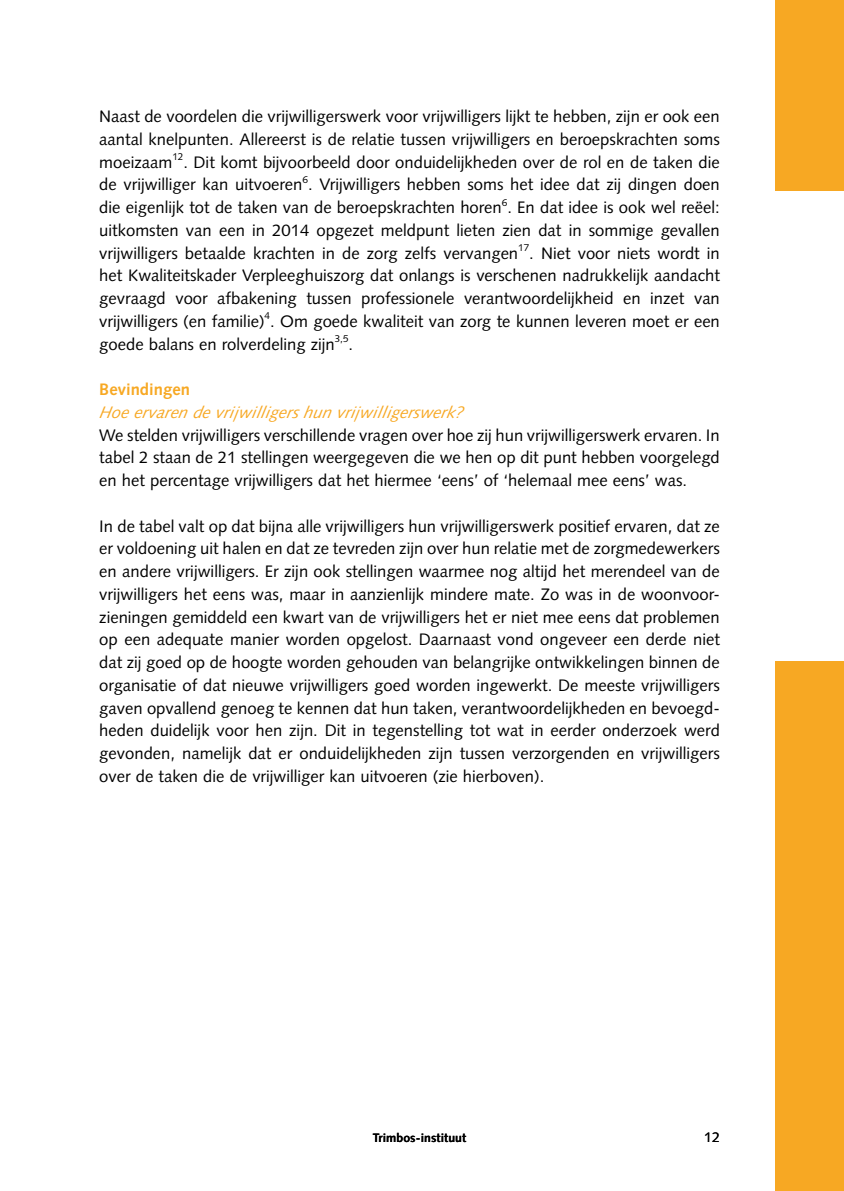
<style>
.page{position:relative;width:844px;height:1191px;background:#fff}
.page>*{position:absolute;margin:0;border:0;box-sizing:border-box;transform-origin:0 0}
.t1{font:16.62px/22.8px "Syntax LT Std";color:#000;text-align:justify}
.t2{font:italic 16.62px "Syntax LT Std";color:#f7a823}
.t3{font:700 16.62px "Syntax LT Std";color:#f7a823}
.t4{font:14px "Syntax LT Std";color:#000}
.t5{font:700 12.25px "Syntax LT Std";letter-spacing:.005em;color:#000}
</style>
<div class="page">
<div style="left:775px;top:661px;width:68px;height:530px;background:#f7a823"></div>
<div style="left:775px;top:0;width:68px;height:190px;background:#f7a823"></div>
<p class="t1" style="left:99px;top:105px;width:622px">Naast de voordelen die vrijwilligerswerk voor vrijwilligers lijkt te hebben, zijn er ook een aantal knelpunten. Allereerst is de relatie tussen vrijwilligers en beroepskrachten soms moeizaam<sup>12</sup>. Dit komt bijvoorbeeld door onduidelijkheden over de rol en de taken die de vrijwilliger kan uitvoeren<sup>6</sup>. Vrijwilligers hebben soms het idee dat zij dingen doen die eigenlijk tot de taken van de beroepskrachten horen<sup>6</sup>. En dat idee is ook wel reëel: uitkomsten van een in 2014 opgezet meldpunt lieten zien dat in sommige gevallen vrijwilligers betaalde krachten in de zorg zelfs vervangen<sup>17</sup>. Niet voor niets wordt in het Kwaliteitskader Verpleeghuiszorg dat onlangs is verschenen nadrukkelijk aandacht gevraagd voor afbakening tussen professionele verantwoordelijkheid en inzet van vrijwilligers (en familie)<sup>4</sup>. Om goede kwaliteit van zorg te kunnen leveren moet er een goede balans en rolverdeling zijn<sup>3,5</sup>.</p>
<p class="t3" style="left:99px;top:380px;width:92px">Bevindingen</p>
<p class="t2" style="left:99px;top:402px;width:369px">Hoe ervaren de vrijwilligers hun vrijwilligerswerk?</p>
<p class="t1" style="left:99px;top:423px;width:622px">We stelden vrijwilligers verschillende vragen over hoe zij hun vrijwilligerswerk ervaren. In tabel 2 staan de 21 stellingen weergegeven die we hen op dit punt hebben voorgelegd en het percentage vrijwilligers dat het hiermee ‘eens’ of ‘helemaal mee eens’ was.</p>
<p class="t1" style="left:99px;top:514px;width:622px;text-align:left">In de tabel valt op dat bijna alle vrijwilligers hun vrijwilligerswerk positief ervaren, dat ze er voldoening uit halen en dat ze tevreden zijn over hun relatie met de zorgmedewerkers en andere vrijwilligers. Er zijn ook stellingen waarmee nog altijd het merendeel van de vrijwilligers het eens was, maar in aanzienlijk mindere mate. Zo was in de woonvoor&shy;zieningen gemiddeld een kwart van de vrijwilligers het er niet mee eens dat problemen op een adequate manier worden opgelost. Daarnaast vond ongeveer een derde niet dat zij goed op de hoogte worden gehouden van belangrijke ontwikkelingen binnen de organisatie of dat nieuwe vrijwilligers goed worden ingewerkt. De meeste vrijwilligers gaven opvallend genoeg te kennen dat hun taken, verantwoordelijkheden en bevoegd&shy;heden duidelijk voor hen zijn. Dit in tegenstelling tot wat in eerder onderzoek werd gevonden, namelijk dat er onduidelijkheden zijn tussen verzorgenden en vrijwilligers over de taken die de vrijwilliger kan uitvoeren (zie hierboven).</p>
<p class="t5" style="left:372px;top:1131px;width:95px">Trimbos-instituut</p>
<p class="t4" style="left:704px;top:1129px;width:17px">12</p>
</div>
